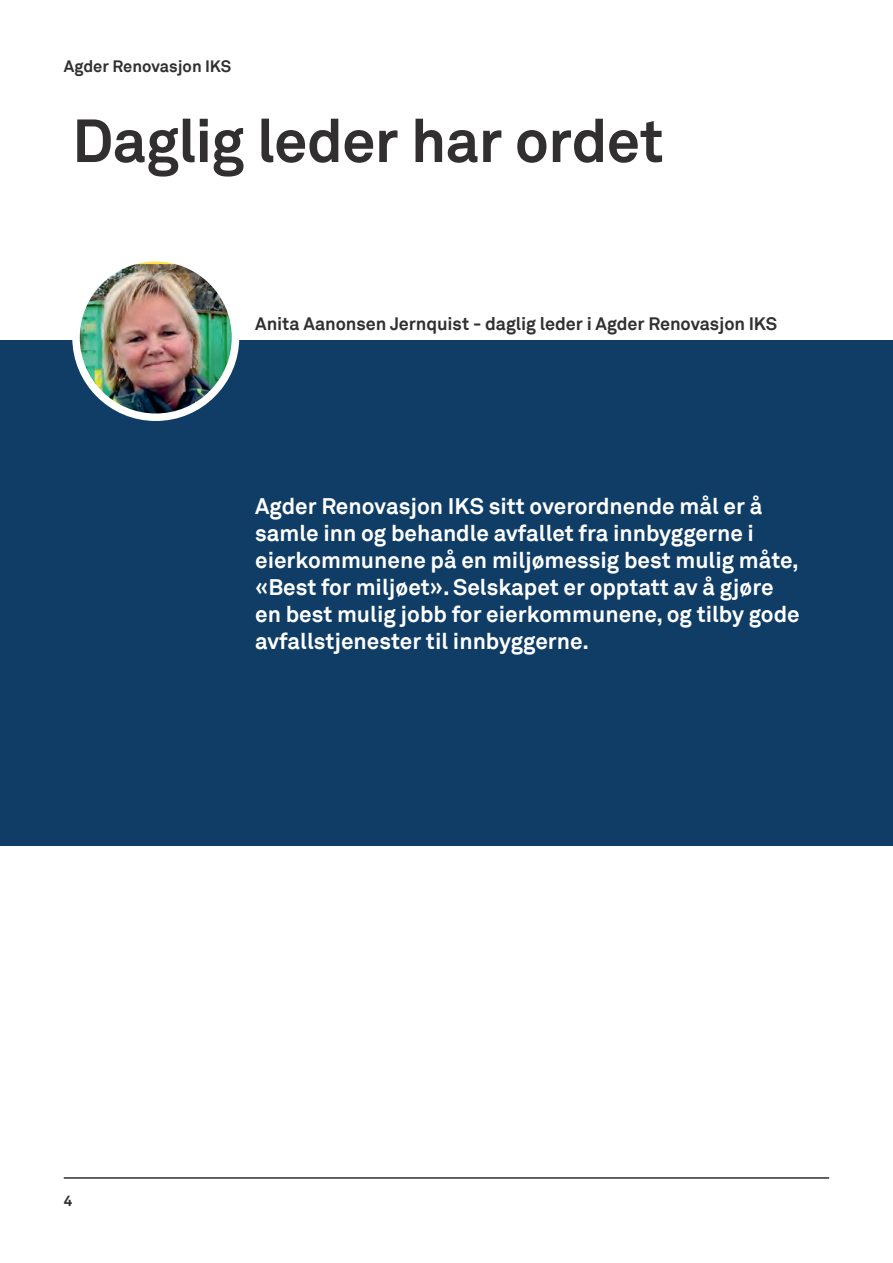
<style>
.page{position:relative;width:893px;height:1263px;background:#fff}
.page>*{position:absolute;margin:0;border:0;box-sizing:border-box;transform-origin:0 0}
.t1{font:700 60px "Akkurat";letter-spacing:-.015em;color:#312f30}
.t2{font:700 22.5px/27px "Akkurat";color:#fff}
.t3{font:700 18px "Akkurat";letter-spacing:-.005em;color:#312f30}
.t4{font:700 16.5px "Akkurat";color:#312f30}
.t5{font:700 15px "Akkurat";color:#312f30}
</style>
<div class="page">
<div style="left:0;top:340px;width:893px;height:505px;background:#0f3d66"></div>
<hr style="left:64px;top:1177px;width:765px;height:2px;background:#312f30">
<img style="left:77px;top:264px;width:158px;height:153px">
<div style="left:72px;top:254px;width:167px;height:167px;border:8px solid #fff;border-radius:50%"></div>
<p class="t4" style="left:64px;top:56px;width:169px">Agder Renovasjon IKS</p>
<h1 class="t1" style="left:72px;top:103px;width:593px">Daglig leder har ordet</h1>
<p class="t3" style="left:255px;top:312px;width:524px">Anita Aanonsen Jernquist - daglig leder i Agder Renovasjon IKS</p>
<p class="t2" style="left:255px;top:492px;width:546px">Agder Renovasjon IKS sitt overordnende mål er å samle inn og behandle avfallet fra innbyggerne i eierkommunene på en miljømessig best mulig måte, «Best for miljøet». Selskapet er opptatt av å gjøre en best mulig jobb for eierkommunene, og tilby gode avfallstjenester til innbyggerne.</p>
<p class="t5" style="left:64px;top:1191px;width:10px">4</p>
</div>
